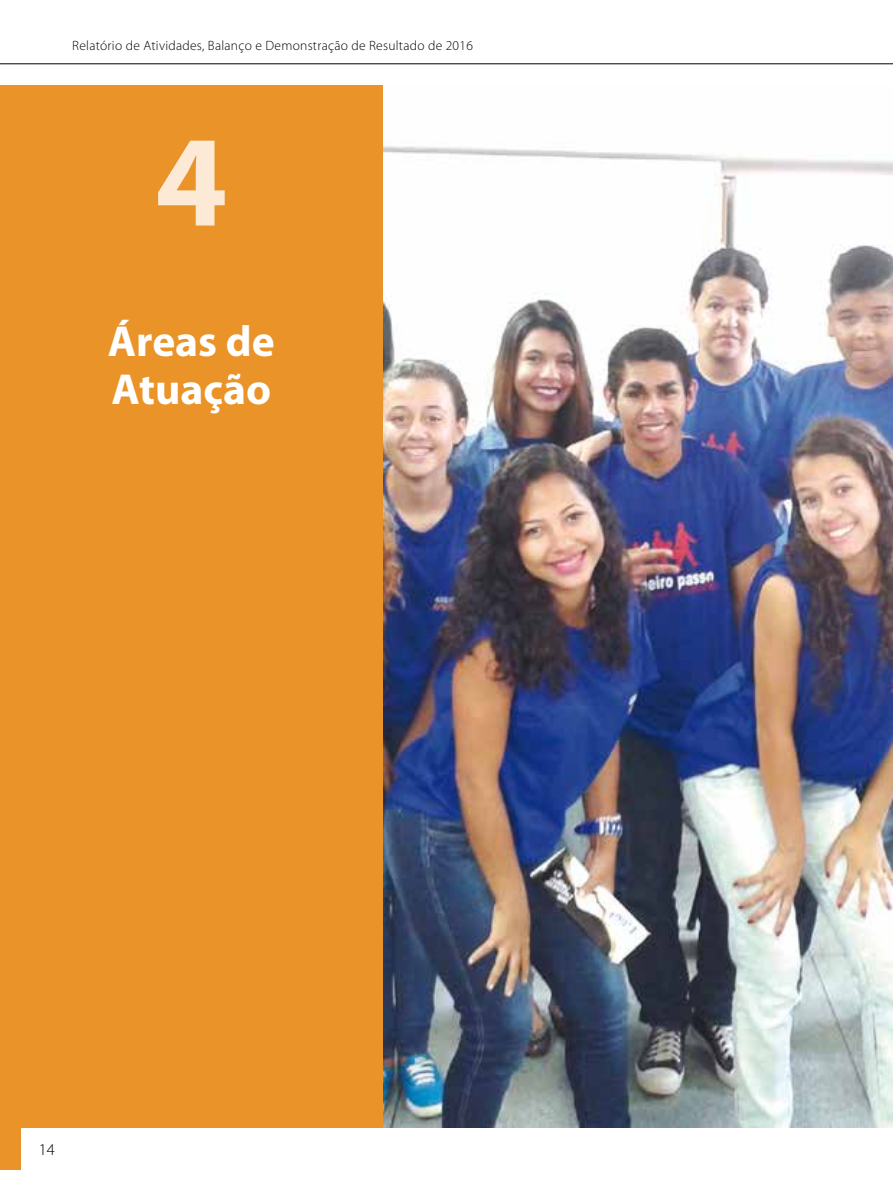
<style>
.page{position:relative;width:893px;height:1191px;background:#fff}
.page>*{position:absolute;margin:0;border:0;box-sizing:border-box;transform-origin:0 0}
.t1{font:700 130.5px "Myriad Pro";color:#fcead6}
.t2{font:700 43.5px/47.8px "Myriad Pro";color:#fff}
.t3{font:300 16.5px "Myriad Pro";color:#000}
.t4{font:300 13.5px "Myriad Pro";letter-spacing:.02em;color:#000}
</style>
<div class="page">
<div style="left:0;top:1127px;width:21px;height:42px;background:#ea9328"></div>
<hr style="left:0;top:63px;width:893px;height:1px;background:#000">
<img style="left:383px;top:146px;width:510px;height:981px">
<div style="left:0;top:85px;width:383px;height:1042px;background:#ea9328"></div>
<p class="t4" style="left:72px;top:37px;width:402px">Relatório de Atividades, Balanço e Demonstração de Resultado de 2016</p>
<h1 class="t1" style="left:155px;top:96px;width:74px">4</h1>
<h2 class="t2" style="left:108px;top:316px;width:168px">Áreas de<br>Atuação</h2>
<p class="t3" style="left:39px;top:1139px;width:18px">14</p>
</div>
